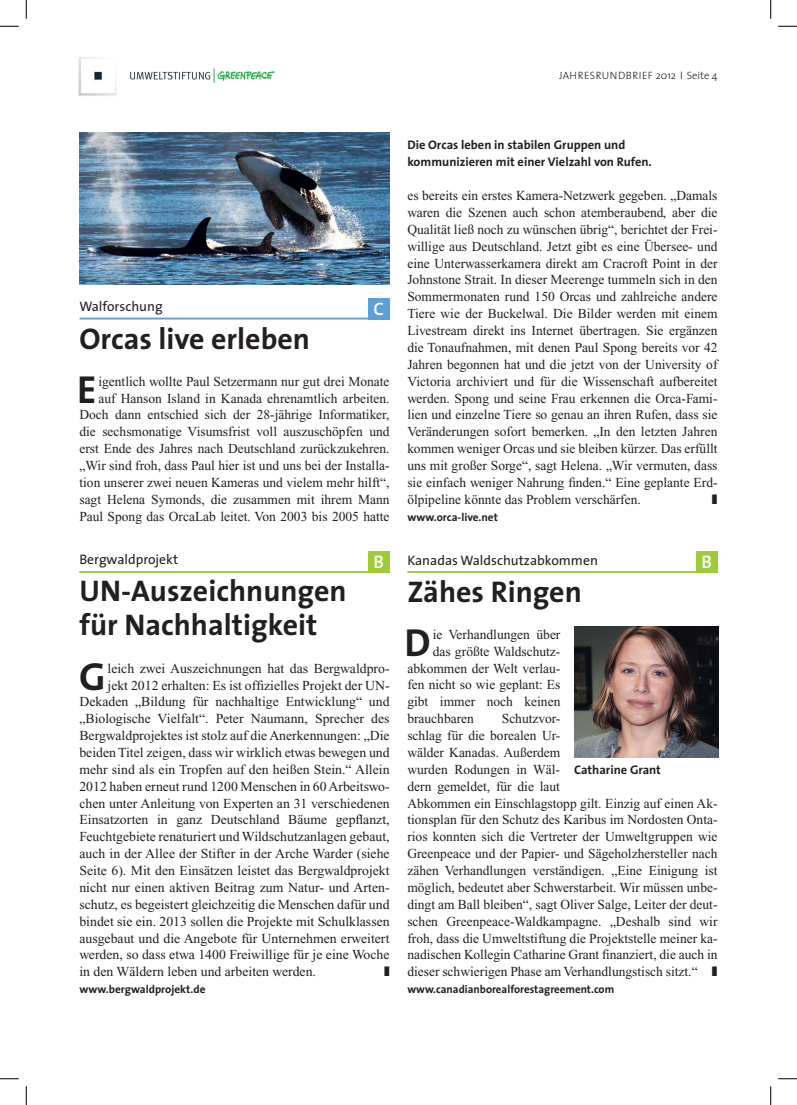
<style>
.page{position:relative;width:797px;height:1105px;background:#fff}
.page>*{position:absolute;margin:0;border:0;box-sizing:border-box;transform-origin:0 0}
.t1{font:700 39.25px "The Sans";color:#231f20}
.t2{font:700 30px/33.8px "The Sans";color:#231f20}
.t3{font:600 18.25px "The Sans";color:#fff}
.t4{font:13.75px/16.9px "Times New Roman";color:#231f20;text-align:right}
.t5{font:13.75px "The Sans";color:#231f20}
.t6{font:700 12.5px/16.9px "The Sans";color:#231f20}
.t7{font:700 11.25px "The Sans";color:#231f20}
.t8{font:300 10.62px "The Sans";letter-spacing:.04em;color:#231f20}
</style>
<div class="page">
<img style="left:78px;top:57px;width:197px;height:39px">
<img style="left:79px;top:133px;width:310px;height:151px">
<div style="left:368px;top:298px;width:22px;height:21px;background:#5ca0d7"></div>
<hr style="left:80px;top:318px;width:310px;height:1px;background:#5ca0d7">
<img style="left:574px;top:626px;width:144px;height:131px">
<div style="left:695px;top:552px;width:22px;height:21px;background:#9ecb3a"></div>
<hr style="left:407px;top:571px;width:310px;height:2px;background:#9ecb3a">
<div style="left:367px;top:552px;width:22px;height:21px;background:#9ecb3a"></div>
<hr style="left:79px;top:571px;width:310px;height:2px;background:#9ecb3a">
<svg style="left:0;top:25px;width:19px;height:2px"></svg>
<svg style="left:778px;top:25px;width:19px;height:2px"></svg>
<svg style="left:0;top:1078px;width:19px;height:1px"></svg>
<svg style="left:778px;top:1078px;width:19px;height:1px"></svg>
<svg style="left:25px;top:0;width:2px;height:19px"></svg>
<svg style="left:25px;top:1086px;width:2px;height:19px"></svg>
<svg style="left:770px;top:0;width:1px;height:19px"></svg>
<svg style="left:770px;top:1086px;width:1px;height:19px"></svg>
<p class="t8" style="left:559px;top:67px;width:160px">JAHRESRUNDBRIEF 2012 Seite 4</p>
<p class="t5" style="left:79px;top:295px;width:85px">Walforschung</p>
<h2 class="t2" style="left:79px;top:321px;width:232px">Orcas live erleben</h2>
<h3 class="t3" style="left:373px;top:293px;width:12px">C</h3>
<h1 class="t1" style="left:77px;top:356px;width:21px">E</h1>
<p class="t4" style="left:79px;top:373px;width:312px">igentlich wollte Paul Setzermann nur gut drei Monate auf Hanson Island in Kanada ehrenamtlich arbeiten.<br>Doch dann entschied sich der 28-jährige Informatiker, die sechsmonatige Visumsfrist voll auszuschöpfen und erst Ende des Jahres nach Deutschland zurückzukehren. „Wir sind froh, dass Paul hier ist und uns bei der Installa&shy;tion unserer zwei neuen Kameras und vielem mehr hilft“, sagt Helena Symonds, die zusammen mit ihrem Mann Paul Spong das OrcaLab leitet. Von 2003 bis 2005 hatte</p>
<p class="t5" style="left:79px;top:548px;width:100px">Bergwaldprojekt</p>
<h2 class="t2" style="left:79px;top:573px;width:269px">UN-Auszeichnungen für Nachhaltigkeit</h2>
<h3 class="t3" style="left:373px;top:547px;width:12px">B</h3>
<h1 class="t1" style="left:79px;top:643px;width:28px">G</h1>
<p class="t4" style="left:107px;top:660px;width:283px">leich zwei Auszeichnungen hat das Bergwaldpro-</p>
<p class="t4" style="left:107px;top:676px;width:284px">jekt 2012 erhalten: Es ist offizielles Projekt der UN-</p>
<p class="t4" style="left:79px;top:693px;width:312px">Dekaden „Bildung für nachhaltige Entwicklung“ und</p>
<p class="t4" style="left:79px;top:710px;width:312px">„Biologische Vielfalt“. Peter Naumann, Sprecher des</p>
<p class="t4" style="left:79px;top:727px;width:312px">Bergwaldprojektes ist stolz auf die Anerkennungen: „Die</p>
<p class="t4" style="left:79px;top:744px;width:312px">beiden Titel zeigen, dass wir wirklich etwas bewegen und</p>
<p class="t4" style="left:79px;top:761px;width:312px">mehr sind als ein Tropfen auf den heißen Stein.“ Allein</p>
<p class="t4" style="left:79px;top:778px;width:312px">2012 haben erneut rund 1200 Menschen in 60 Arbeitswo-</p>
<p class="t4" style="left:79px;top:795px;width:312px">chen unter Anleitung von Experten an 31 verschiedenen</p>
<p class="t4" style="left:79px;top:811px;width:312px">Einsatzorten in ganz Deutschland Bäume gepflanzt,</p>
<p class="t4" style="left:79px;top:828px;width:312px">Feuchtgebiete renaturiert und Wildschutzanlagen gebaut,</p>
<p class="t4" style="left:79px;top:845px;width:312px">auch in der Allee der Stifter in der Arche Warder (siehe</p>
<p class="t4" style="left:79px;top:862px;width:312px">Seite 6). Mit den Einsätzen leistet das Bergwaldprojekt</p>
<p class="t4" style="left:79px;top:879px;width:312px">nicht nur einen aktiven Beitrag zum Natur- und Arten-</p>
<p class="t4" style="left:79px;top:896px;width:312px">schutz, es begeistert gleichzeitig die Menschen dafür und</p>
<p class="t4" style="left:79px;top:913px;width:312px">bindet sie ein. 2013 sollen die Projekte mit Schulklassen</p>
<p class="t4" style="left:79px;top:930px;width:312px">ausgebaut und die Angebote für Unternehmen erweitert</p>
<p class="t4" style="left:79px;top:946px;width:311px">werden, so dass etwa 1400 Freiwillige für je eine Woche</p>
<p class="t4" style="left:79px;top:963px;width:238px">in den Wäldern leben und arbeiten werden.</p>
<p class="t7" style="left:79px;top:980px;width:127px">www.bergwaldprojekt.de</p>
<p class="t6" style="left:407px;top:136px;width:246px">Die Orcas leben in stabilen Gruppen und kommunizieren mit einer Vielzahl von Rufen.</p>
<p class="t4" style="left:407px;top:187px;width:312px;text-align:justify">es bereits ein erstes Kamera-Netzwerk gegeben. „Damals waren die Szenen auch schon atemberaubend, aber die Qualität ließ noch zu wünschen übrig“, berichtet der Frei&shy;willige aus Deutschland. Jetzt gibt es eine Übersee- und eine Unterwasserkamera direkt am Cracroft Point in der Johnstone Strait. In dieser Meerenge tummeln sich in den Sommermonaten rund 150 Orcas und zahlreiche andere Tiere wie der Buckelwal. Die Bilder werden mit einem Livestream direkt ins Internet übertragen. Sie ergänzen die Tonaufnahmen, mit denen Paul Spong bereits vor 42<br>Jahren begonnen hat und die jetzt von der University of Victoria archiviert und für die Wissenschaft aufbereitet werden. Spong und seine Frau erkennen die Orca-Fami&shy;lien und einzelne Tiere so genau an ihren Rufen, dass sie Veränderungen sofort bemerken. „In den letzten Jahren kommen weniger Orcas und sie bleiben kürzer. Das erfüllt uns mit großer Sorge“, sagt Helena. „Wir vermuten, dass sie einfach weniger Nahrung finden.“ Eine geplante Erd&shy;ölpipeline könnte das Problem verschärfen.</p>
<p class="t7" style="left:407px;top:507px;width:92px">www.orca-live.net</p>
<p class="t5" style="left:407px;top:548px;width:192px">Kanadas Waldschutzabkommen</p>
<h2 class="t2" style="left:407px;top:574px;width:176px">Zähes Ringen</h2>
<h3 class="t3" style="left:701px;top:547px;width:12px">B</h3>
<h1 class="t1" style="left:404px;top:610px;width:28px">D</h1>
<p class="t4" style="left:433px;top:626px;width:129px">ie Verhandlungen über</p>
<p class="t4" style="left:433px;top:643px;width:129px">das größte Waldschutz-</p>
<p class="t4" style="left:407px;top:660px;width:155px">abkommen der Welt verlau-</p>
<p class="t4" style="left:407px;top:676px;width:155px">fen nicht so wie geplant: Es</p>
<p class="t4" style="left:407px;top:693px;width:155px">gibt immer noch keinen</p>
<p class="t4" style="left:407px;top:710px;width:68px">brauchbaren</p>
<p class="t4" style="left:407px;top:710px;width:312px;text-align:left;text-indent:94px">Schutzvor-<br>schlag für die borealen Ur-<br>wälder Kanadas. Außerdem<br>wurden Rodungen in Wäl-<br>dern gemeldet, für die laut<br>Abkommen ein Einschlagstopp gilt. Einzig auf einen Ak&shy;tionsplan für den Schutz des Karibus im Nordosten Onta&shy;rios konnten sich die Vertreter der Umweltgruppen wie Greenpeace und der Papier- und Sägeholzhersteller nach zähen Verhandlungen verständigen. „Eine Einigung ist möglich, bedeutet aber Schwerstarbeit. Wir müssen unbe&shy;dingt am Ball bleiben“, sagt Oliver Salge, Leiter der deut&shy;schen Greenpeace-Waldkampagne. „Deshalb sind wir froh, dass die Umweltstiftung die Projektstelle meiner ka&shy;nadischen Kollegin Catharine Grant finanziert, die auch in dieser schwierigen Phase am Verhandlungstisch sitzt.“</p>
<p class="t7" style="left:407px;top:980px;width:208px">www.canadianborealforestagreement.com</p>
<p class="t6" style="left:574px;top:761px;width:88px">Catharine Grant</p>
</div>
